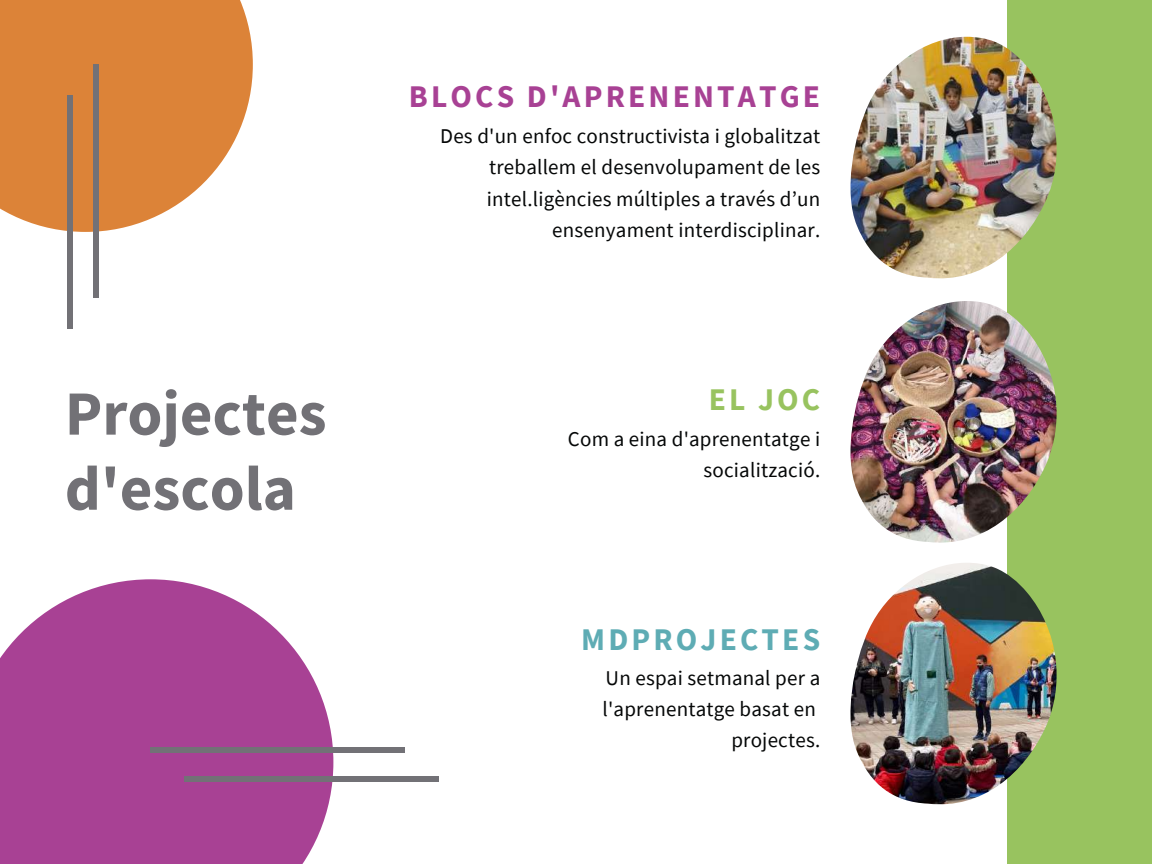
<style>
.page{position:relative;width:1152px;height:864px;background:#fff}
.page>*{position:absolute;margin:0;border:0;box-sizing:border-box;transform-origin:0 0}
.t1{font:700 63px/75.2px "Source Sans Pro";color:#727176}
.t2{font:700 31.5px "Source Sans Pro";letter-spacing:.1em;color:#a84194}
.t3{font:700 31.5px "Source Sans Pro";letter-spacing:.1em;color:#5eacb4}
.t4{font:700 31.5px "Source Sans Pro";color:#98c35f}
.t5{font:21px/31.2px "Source Sans Pro";letter-spacing:.01em;color:#050707;text-align:right}
</style>
<div class="page">
<div style="left:0;top:0;width:253px;height:232px;background:#dc8338"></div>
<div style="left:94px;top:65px;width:5px;height:233px;background:#727176"></div>
<div style="left:68px;top:96px;width:5px;height:233px;background:#727176"></div>
<div style="left:1007px;top:0;width:145px;height:864px;background:#98c35f"></div>
<img style="left:850px;top:37px;width:207px;height:241px">
<img style="left:850px;top:301px;width:207px;height:242px">
<svg style="left:0;top:579px;width:333px;height:285px;background:#b359a1"></svg>
<div style="left:151px;top:747px;width:254px;height:6px;background:#727176"></div>
<div style="left:185px;top:776px;width:254px;height:6px;background:#727176"></div>
<img style="left:850px;top:563px;width:207px;height:241px">
<h1 class="t1" style="left:65px;top:375px;width:263px">Projectes d'escola</h1>
<h2 class="t2" style="left:409px;top:76px;width:413px">BLOCS D'APRENENTATGE</h2>
<p class="t5" style="left:440px;top:120px;width:382px">Des d'un enfoc constructivista i globalitzat treballem el desenvolupament de les intel.ligències múltiples a través d’un ensenyament interdisciplinar.</p>
<h2 class="t4" style="left:709px;top:379px;width:113px">EL JOC</h2>
<p class="t5" style="left:568px;top:423px;width:254px">Com a eina d'aprenentatge i socialització.</p>
<h2 class="t3" style="left:581px;top:619px;width:241px">MDPROJECTES</h2>
<p class="t5" style="left:603px;top:662px;width:219px">Un espai setmanal per a l'aprenentatge basat en projectes.</p>
</div>
